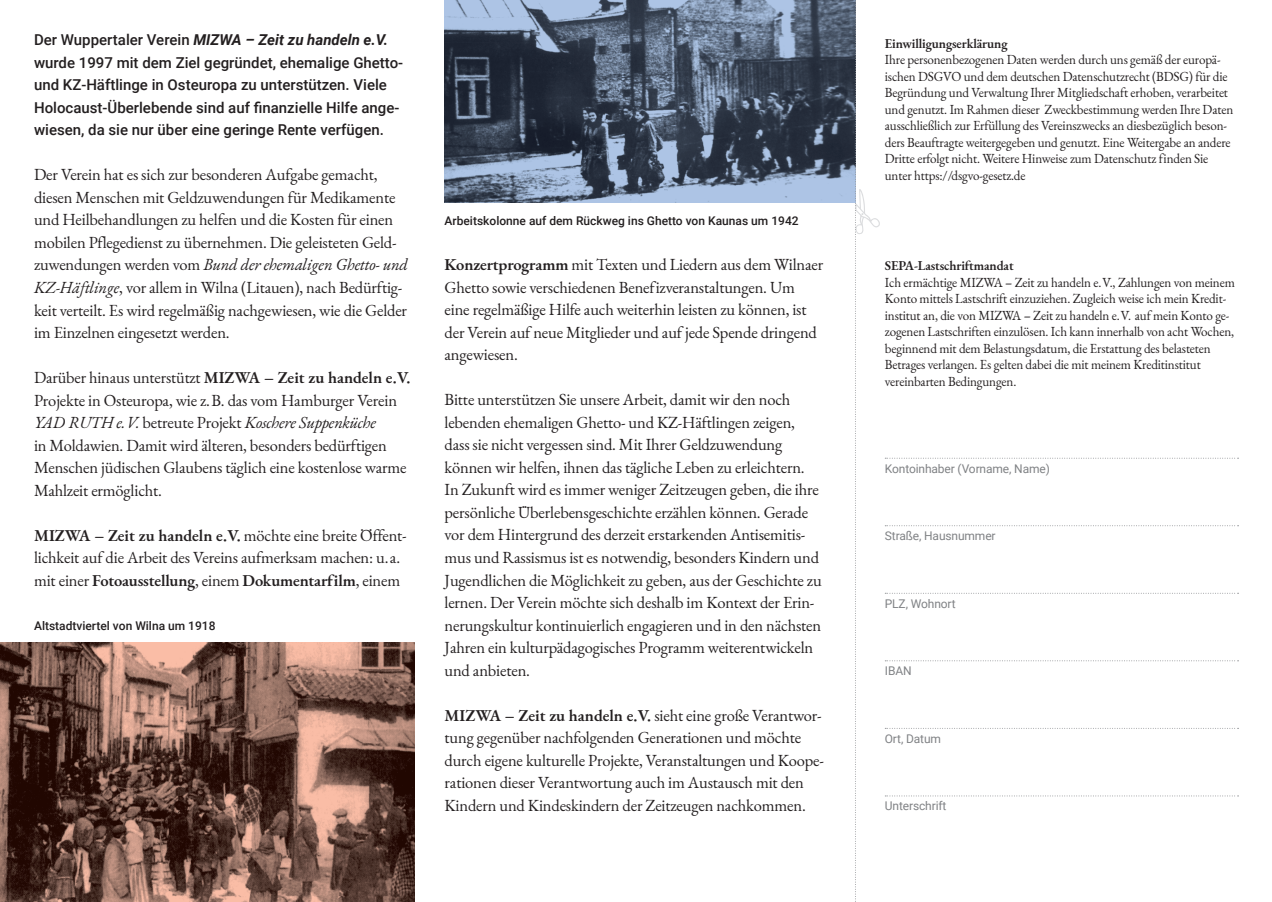
<style>
.page{position:relative;width:1272px;height:902px;background:#fff}
.page>*{position:absolute;margin:0;border:0;box-sizing:border-box;transform-origin:0 0}
.t1{font:16.5px/22.5px "EB Garamond";letter-spacing:-.01em;color:#231f20}
.t2{font:500 15px/22.5px "Roboto";color:#231f20}
.t3{font:13.5px/16.5px "EB Garamond";letter-spacing:-.01em;color:#231f20}
.t4{font:600 13.5px "EB Garamond";letter-spacing:-.01em;color:#231f20}
.t5{font:500 12px "Roboto";color:#231f20}
.t6{font:12px "Roboto";letter-spacing:-.01em;color:#808285}
.s1{font-weight:700;font-style:italic}
.s2{font-style:italic}
.s3{font-weight:600}
</style>
<div class="page">
<img style="left:0;top:642px;width:415px;height:259px">
<img style="left:444px;top:0;width:411px;height:203px">
<svg style="left:855px;top:0;width:383px;height:902px"></svg>
<p class="t2" style="left:34px;top:28px;width:370px">Der Wuppertaler Verein <span class="s1">MIZWA – Zeit zu handeln e.V. </span>wurde 1997 mit dem Ziel gegründet, ehemalige Ghetto&shy;und KZ-Häftlinge in Osteuropa zu unterstützen. Viele Holocaust-Überlebende sind auf finanzielle Hilfe ange&shy;wiesen, da sie nur über eine geringe Rente verfügen.</p>
<p class="t1" style="left:34px;top:164px;width:375px">Der Verein hat es sich zur besonderen Aufgabe gemacht, diesen Menschen mit Geldzuwendungen für Medikamente und Heilbehandlungen zu helfen und die Kosten für einen mobilen Pflegedienst zu übernehmen. Die geleisteten Geld&shy;zuwendungen werden vom <span class="s2">Bund der ehemaligen Ghetto- und KZ-Häftlinge</span>, vor allem in Wilna (Litauen), nach Bedürftig&shy;keit verteilt. Es wird regelmäßig nachgewiesen, wie die Gelder im Einzelnen eingesetzt werden.</p>
<p class="t1" style="left:34px;top:366px;width:378px">Darüber hinaus unterstützt <span class="s3">MIZWA – Zeit zu handeln e. V.<br></span>Projekte in Osteuropa, wie z. B. das vom Hamburger Verein <span class="s2">YAD RUTH e. V.</span> betreute Projekt <span class="s2">Koschere Suppenküche<br></span>in Moldawien. Damit wird älteren, besonders bedürftigen Menschen jüdischen Glaubens täglich eine kostenlose warme Mahlzeit ermöglicht.</p>
<p class="t1" style="left:34px;top:524px;width:374px"><span class="s3">MIZWA – Zeit zu handeln e. V.</span> möchte eine breite Öffent&shy;lichkeit auf die Arbeit des Vereins aufmerksam machen: u. a. mit einer <span class="s3">Fotoausstellung</span>, einem <span class="s3">Dokumentarfilm</span>, einem</p>
<p class="t5" style="left:34px;top:617px;width:183px">Altstadtviertel von Wilna um 1918</p>
<p class="t5" style="left:444px;top:212px;width:355px">Arbeitskolonne auf dem Rückweg ins Ghetto von Kaunas um 1942</p>
<p class="t1" style="left:444px;top:253px;width:380px"><span class="s3">Konzertprogramm</span> mit Texten und Liedern aus dem Wilnaer Ghetto sowie verschiedenen Benefizveranstaltungen. Um eine regelmäßige Hilfe auch weiterhin leisten zu können, ist der Verein auf neue Mitglieder und auf jede Spende dringend angewiesen.</p>
<p class="t1" style="left:444px;top:388px;width:378px">Bitte unterstützen Sie unsere Arbeit, damit wir den noch lebenden ehemaligen Ghetto- und KZ-Häftlingen zeigen, dass sie nicht vergessen sind. Mit Ihrer Geldzuwendung können wir helfen, ihnen das tägliche Leben zu erleichtern.<br>In Zukunft wird es immer weniger Zeitzeugen geben, die ihre persönliche Überlebensgeschichte erzählen können. Gerade vor dem Hintergrund des derzeit erstarkenden Antisemitis&shy;mus und Rassismus ist es notwendig, besonders Kindern und Jugendlichen die Möglichkeit zu geben, aus der Geschichte zu lernen. Der Verein möchte sich deshalb im Kontext der Erin&shy;nerungskultur kontinuierlich engagieren und in den nächsten Jahren ein kulturpädagogisches Programm weiterentwickeln und anbieten.</p>
<p class="t1" style="left:444px;top:703px;width:381px"><span class="s3">MIZWA – Zeit zu handeln e. V.</span> sieht eine große Verantwor&shy;tung gegenüber nachfolgenden Generationen und möchte durch eigene kulturelle Projekte, Veranstaltungen und Koope&shy;rationen dieser Verantwortung auch im Austausch mit den Kindern und Kindeskindern der Zeitzeugen nachkommen.</p>
<p class="t4" style="left:884px;top:34px;width:124px">Einwilligungserklärung</p>
<p class="t3" style="left:884px;top:51px;width:350px">Ihre personenbezogenen Daten werden durch uns gemäß der europä&shy;ischen DSGVO und dem deutschen Datenschutzrecht (BDSG) für die Begründung und Verwaltung Ihrer Mitgliedschaft erhoben, verarbeitet und genutzt. Im Rahmen dieser Zweckbestimmung werden Ihre Daten ausschließlich zur Erfüllung des Vereinszwecks an diesbezüglich beson&shy;ders Beauftragte weitergegeben und genutzt. Eine Weitergabe an andere Dritte erfolgt nicht. Weitere Hinweise zum Datenschutz finden Sie unter https://dsgvo-gesetz.de</p>
<p class="t4" style="left:884px;top:256px;width:130px">SEPA-Lastschriftmandat</p>
<p class="t3" style="left:884px;top:274px;width:351px">Ich ermächtige MIZWA – Zeit zu handeln e. V., Zahlungen von meinem Konto mittels Lastschrift einzuziehen. Zugleich weise ich mein Kredit&shy;institut an, die von MIZWA – Zeit zu handeln e. V. auf mein Konto ge&shy;zogenen Lastschriften einzulösen. Ich kann innerhalb von acht Wochen, beginnend mit dem Belastungsdatum, die Erstattung des belasteten Betrages verlangen. Es gelten dabei die mit meinem Kreditinstitut vereinbarten Bedingungen.</p>
<p class="t6" style="left:884px;top:460px;width:166px">Kontoinhaber (Vorname, Name)</p>
<p class="t6" style="left:884px;top:527px;width:112px">Straße, Hausnummer</p>
<p class="t6" style="left:884px;top:595px;width:72px">PLZ, Wohnort</p>
<p class="t6" style="left:884px;top:662px;width:28px">IBAN</p>
<p class="t6" style="left:884px;top:730px;width:58px">Ort, Datum</p>
<p class="t6" style="left:884px;top:797px;width:63px">Unterschrift</p>
</div>
